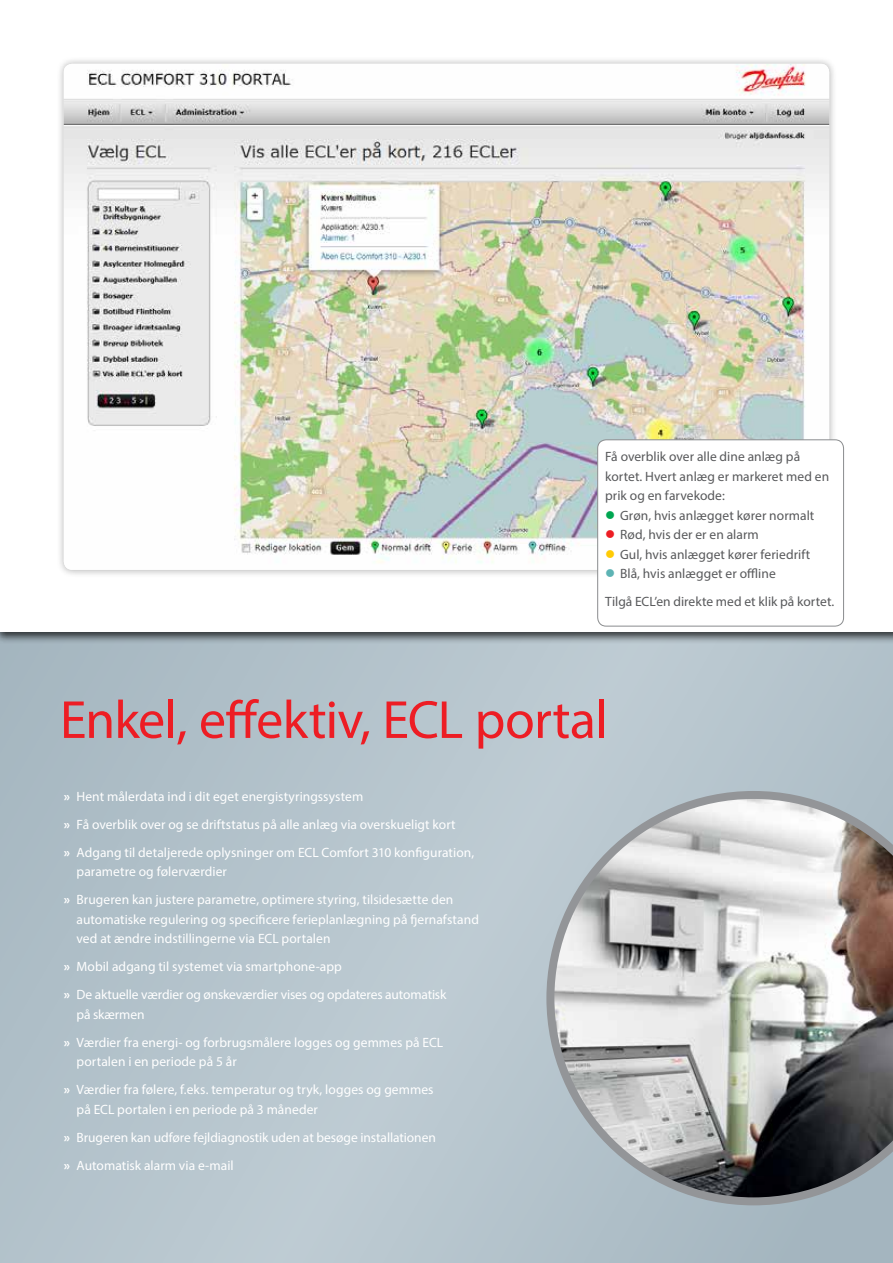
<style>
.page{position:relative;width:893px;height:1263px;background:#fff}
.page>*{position:absolute;margin:0;border:0;box-sizing:border-box;transform-origin:0 0}
.t1{font:54px "Myriad Pro";letter-spacing:-.015em;color:#ed1d24}
.t2{font:13.5px/28px "Myriad Pro";letter-spacing:.005em;color:#fff}
.t3{font:13.5px/19.5px "Myriad Pro";letter-spacing:.005em;color:#58595b}
.s1{color:#00a651}
.s2{color:#ed1d24}
.s3{color:#ffcb05}
.s4{color:#5db3b4}
.s5{font-weight:700}
</style>
<div class="page">
<div style="left:0;top:631px;width:893px;height:632px;background:linear-gradient(to right,#b4c3cb,#b5c4cc)"></div>
<div style="left:0;top:0;width:893px;height:644px;background:#000;opacity:.75"></div>
<div style="left:0;top:0;width:893px;height:631px;background:#fff"></div>
<div style="left:56px;top:56px;width:781px;height:522px;background:#000;opacity:.3"></div>
<img style="left:64px;top:64px;width:765px;height:506px">
<div style="left:598px;top:440px;width:245px;height:186px;background:#fff;border-radius:9px"></div>
<div style="left:597px;top:439px;width:247px;height:187px;border:1px solid #8a8c8e;border-radius:9px"></div>
<svg style="left:546px;top:791px;width:347px;height:414px;background:#adaeae"></svg>
<p class="t3" style="left:605px;top:447px;width:225px">Få overblik over alle dine anlæg på kortet. Hvert anlæg er markeret med en prik og en farvekode:</p>
<p class="t3" style="left:605px;top:505px;width:211px"><span class="s1">●</span> Grøn, hvis anlægget kører normalt</p>
<p class="t3" style="left:605px;top:525px;width:155px"><span class="s2">●</span> Rød, hvis der er en alarm</p>
<p class="t3" style="left:605px;top:544px;width:207px"><span class="s3">●</span> Gul, hvis anlægget kører feriedrift</p>
<p class="t3" style="left:605px;top:559px;width:231px;line-height:28px"><span class="s4">●</span> Blå, hvis anlægget er offline<br>Tilgå ECL’en direkte med et klik på kortet.</p>
<h1 class="t1" style="left:60px;top:686px;width:549px">Enkel, effektiv, ECL portal</h1>
<p class="t2" style="left:64px;top:782px;width:412px"><span class="s5">»</span> Hent målerdata ind i dit eget energistyringssystem<br><span class="s5">»</span> Få overblik over og se driftstatus på alle anlæg via overskueligt kort<br><span class="s5">»</span> Adgang til detaljerede oplysninger om ECL Comfort 310 konfiguration,</p>
<p class="t2" style="left:64px;top:857px;width:391px;text-indent:13px">parametre og følerværdier<br><span class="s5">»</span> Brugeren kan justere parametre, optimere styring, tilsidesætte den</p>
<p class="t2" style="left:77px;top:909px;width:404px;line-height:19.5px">automatiske regulering og specificere ferieplanlægning på fjernafstand ved at ændre indstillingerne via ECL portalen</p>
<p class="t2" style="left:64px;top:952px;width:384px"><span class="s5">»</span> Mobil adgang til systemet via smartphone-app<br><span class="s5">»</span> De aktuelle værdier og ønskeværdier vises og opdateres automatisk</p>
<p class="t2" style="left:64px;top:1000px;width:381px;text-indent:13px">på skærmen<br><span class="s5">»</span> Værdier fra energi- og forbrugsmålere logges og gemmes på ECL</p>
<p class="t2" style="left:64px;top:1047px;width:371px;text-indent:13px">portalen i en periode på 5 år<br><span class="s5">»</span> Værdier fra følere, f.eks. temperatur og tryk, logges og gemmes</p>
<p class="t2" style="left:64px;top:1095px;width:374px;text-indent:13px">på ECL portalen i en periode på 3 måneder<br><span class="s5">»</span> Brugeren kan udføre fejldiagnostik uden at besøge installationen <span class="s5">»</span> Automatisk alarm via e-mail</p>
</div>
